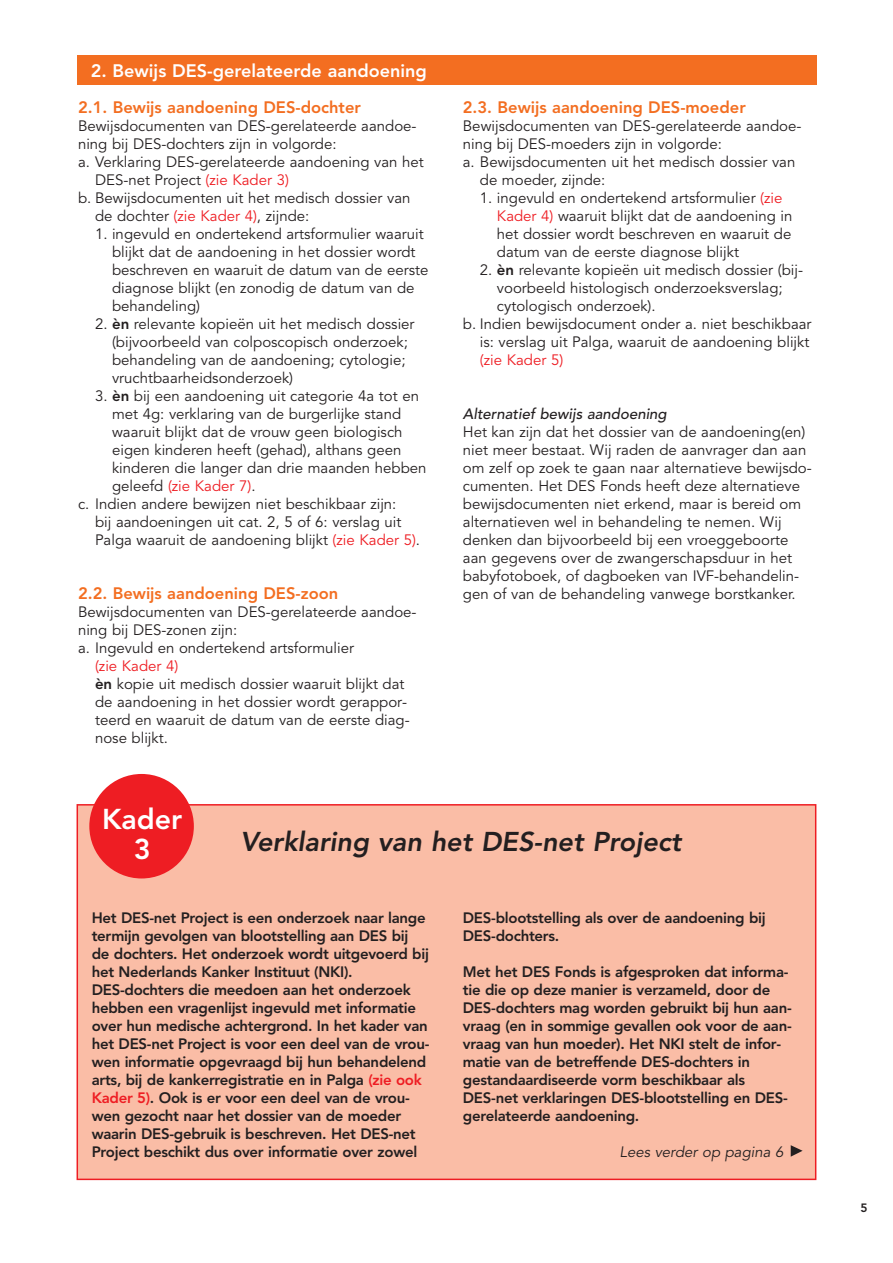
<style>
.page{position:relative;width:893px;height:1263px;background:#fff}
.page>*{position:absolute;margin:0;border:0;box-sizing:border-box;transform-origin:0 0}
.t1{font:800 28.5px/30px "Avenir";color:#fff;text-align:center}
.t2{font:italic 800 27px "Avenir";color:#231f20}
.t3{font:800 18px "Avenir";color:#fff}
.t4{font:800 16.5px "Avenir";color:#f36e21}
.t5{font:15px/18px "Avenir";color:#231f20}
.t6{font:800 15px/18px "Avenir";letter-spacing:-.02em;color:#231f20}
.t7{font:15px "Avenir";color:#ee1d23}
.t8{font:italic 500 15px "Avenir";color:#231f20}
.t9{font:italic 15px "Avenir";color:#231f20}
.t10{font:800 12px "Avenir";color:#231f20}
.s1{color:#ee1d23}
.s2{font-weight:800}
.s3{color:#231f20}
</style>
<div class="page">
<div style="left:77px;top:55px;width:739px;height:29px;background:#f36e21"></div>
<div style="left:77px;top:805px;width:739px;height:374px;background:#fabda6"></div>
<div style="left:77px;top:804px;width:739px;height:376px;border:2px solid #ee1d23"></div>
<div style="left:89px;top:774px;width:105px;height:104px;background:#ee1d23;border-radius:50%"></div>
<svg style="left:791px;top:1145px;width:12px;height:12px"></svg>
<p class="t3" style="left:91px;top:63px;width:337px">2. Bewijs DES-gerelateerde aandoening</p>
<p class="t4" style="left:78px;top:100px;width:284px">2.1. Bewijs aandoening DES-dochter</p>
<p class="t5" style="left:78px;top:118px;width:340px">Bewijsdocumenten van DES-gerelateerde aandoe-</p>
<p class="t5" style="left:78px;top:136px;width:260px">ning bij DES-dochters zijn in volgorde:</p>
<p class="t5" style="left:78px;top:154px;width:347px">a. Verklaring DES-gerelateerde aandoening van het</p>
<p class="t5" style="left:95px;top:172px;width:195px">DES-net Project <span class="s1">(zie Kader 3)</span></p>
<p class="t5" style="left:78px;top:190px;width:334px">b. Bewijsdocumenten uit het medisch dossier van</p>
<p class="t5" style="left:95px;top:208px;width:216px">de dochter <span class="s1">(zie Kader 4)</span>, zijnde:</p>
<p class="t5" style="left:112px;top:226px;width:318px;text-indent:-17px">1. ingevuld en ondertekend artsformulier waaruit blijkt dat de aandoening in het dossier wordt beschreven en waaruit de datum van de eerste diagnose blijkt (en zonodig de datum van de behandeling)</p>
<p class="t5" style="left:112px;top:316px;width:304px;text-indent:-17px">2. <span class="s2">èn</span> relevante kopieën uit het medisch dossier (bijvoorbeeld van colposcopisch onderzoek; behandeling van de aandoening; cytologie; vruchtbaarheidsonderzoek)</p>
<p class="t5" style="left:95px;top:388px;width:325px">3. <span class="s2">èn</span> bij een aandoening uit categorie 4a tot en</p>
<p class="t5" style="left:112px;top:406px;width:291px">met 4g: verklaring van de burgerlijke stand</p>
<p class="t5" style="left:112px;top:424px;width:292px">waaruit blijkt dat de vrouw geen biologisch</p>
<p class="t5" style="left:112px;top:442px;width:291px">eigen kinderen heeft (gehad), althans geen</p>
<p class="t5" style="left:112px;top:460px;width:316px">kinderen die langer dan drie maanden hebben</p>
<p class="t7" style="left:112px;top:479px;width:145px"><span class="s3">geleefd</span> (zie Kader 7)<span class="s3">.</span></p>
<p class="t5" style="left:78px;top:496px;width:320px">c. Indien andere bewijzen niet beschikbaar zijn:</p>
<p class="t5" style="left:95px;top:514px;width:308px">bij aandoeningen uit cat. 2, 5 of 6: verslag uit</p>
<p class="t5" style="left:95px;top:532px;width:327px">Palga waaruit de aandoening blijkt <span class="s1">(zie Kader 5)</span>.</p>
<p class="t4" style="left:78px;top:586px;width:262px">2.2. Bewijs aandoening DES-zoon</p>
<p class="t5" style="left:78px;top:604px;width:340px">Bewijsdocumenten van DES-gerelateerde aandoe&shy;ning bij DES-zonen zijn:<br>a. Ingevuld en ondertekend artsformulier</p>
<p class="t5" style="left:95px;top:658px;width:316px"><span class="s1">(zie Kader 4)<br></span><span class="s2">èn</span> kopie uit medisch dossier waaruit blijkt dat de aandoening in het dossier wordt gerappor&shy;teerd en waaruit de datum van de eerste diag&shy;nose blijkt.</p>
<p class="t4" style="left:463px;top:100px;width:284px">2.3. Bewijs aandoening DES-moeder</p>
<p class="t5" style="left:463px;top:118px;width:340px">Bewijsdocumenten van DES-gerelateerde aandoe-</p>
<p class="t5" style="left:463px;top:136px;width:261px">ning bij DES-moeders zijn in volgorde:</p>
<p class="t5" style="left:463px;top:154px;width:334px">a. Bewijsdocumenten uit het medisch dossier van</p>
<p class="t5" style="left:480px;top:172px;width:127px">de moeder, zijnde:</p>
<p class="t5" style="left:497px;top:190px;width:297px;text-indent:-17px">1. ingevuld en ondertekend artsformulier <span class="s1">(zie Kader 4)</span> waaruit blijkt dat de aandoening in het dossier wordt beschreven en waaruit de datum van de eerste diagnose blijkt</p>
<p class="t5" style="left:480px;top:262px;width:325px">2. <span class="s2">èn</span> relevante kopieën uit medisch dossier (bij-</p>
<p class="t5" style="left:497px;top:280px;width:287px">voorbeeld histologisch onderzoeksverslag;</p>
<p class="t5" style="left:497px;top:298px;width:160px">cytologisch onderzoek).</p>
<p class="t5" style="left:463px;top:316px;width:350px">b. Indien bewijsdocument onder a. niet beschikbaar</p>
<p class="t5" style="left:480px;top:334px;width:331px">is: verslag uit Palga, waaruit de aandoening blijkt</p>
<p class="t7" style="left:480px;top:353px;width:85px">(zie Kader 5)</p>
<p class="t8" style="left:463px;top:407px;width:205px">Alternatief bewijs aandoening</p>
<p class="t5" style="left:463px;top:424px;width:350px">Het kan zijn dat het dossier van de aandoening(en) niet meer bestaat. Wij raden de aanvrager dan aan om zelf op zoek te gaan naar alternatieve bewijsdo&shy;cumenten. Het DES Fonds heeft deze alternatieve bewijsdocumenten niet erkend, maar is bereid om alternatieven wel in behandeling te nemen. Wij denken dan bijvoorbeeld bij een vroeggeboorte aan gegevens over de zwangerschapsduur in het babyfotoboek, of dagboeken van IVF-behandelin&shy;gen of van de behandeling vanwege borstkanker.</p>
<h1 class="t1" style="left:102px;top:807px;width:82px">Kader<br>3</h1>
<h2 class="t2" style="left:241px;top:830px;width:442px">Verklaring van het DES-net Project</h2>
<p class="t6" style="left:92px;top:910px;width:339px">Het DES-net Project is een onderzoek naar lange termijn gevolgen van blootstelling aan DES bij de dochters. Het onderzoek wordt uitgevoerd bij het Nederlands Kanker Instituut (NKI).<br>DES-dochters die meedoen aan het onderzoek hebben een vragenlijst ingevuld met informatie over hun medische achtergrond. In het kader van het DES-net Project is voor een deel van de vrou&shy;wen informatie opgevraagd bij hun behandelend arts, bij de kankerregistratie en in Palga <span class="s1">(zie ook Kader 5)</span>. Ook is er voor een deel van de vrou&shy;wen gezocht naar het dossier van de moeder waarin DES-gebruik is beschreven. Het DES-net Project beschikt dus over informatie over zowel</p>
<p class="t6" style="left:463px;top:910px;width:304px">DES-blootstelling als over de aandoening bij<br>DES-dochters.</p>
<p class="t6" style="left:463px;top:964px;width:330px">Met het DES Fonds is afgesproken dat informa&shy;tie die op deze manier is verzameld, door de DES-dochters mag worden gebruikt bij hun aan&shy;vraag (en in sommige gevallen ook voor de aan&shy;vraag van hun moeder). Het NKI stelt de infor&shy;matie van de betreffende DES-dochters in gestandaardiseerde vorm beschikbaar als DES-net verklaringen DES-blootstelling en DES&shy;gerelateerde aandoening.</p>
<p class="t9" style="left:620px;top:1145px;width:165px">Lees verder op pagina 6</p>
<p class="t10" style="left:860px;top:1203px;width:9px">5</p>
</div>
